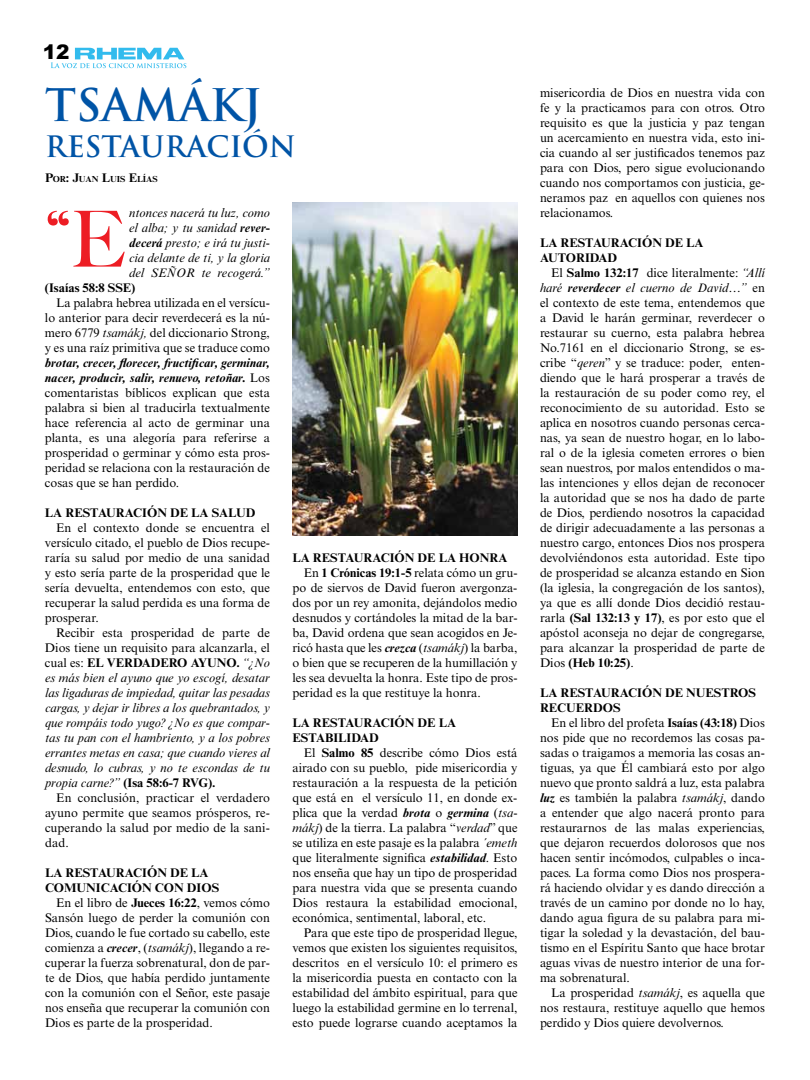
<style>
.page{position:relative;width:810px;height:1080px;background:#fff}
.page>*{position:absolute;margin:0;border:0;box-sizing:border-box;transform-origin:0 0}
.t1{font:500 77.5px "Big Caslon";color:#ed1d24}
.t2{font:700 43.75px "Trajan Pro";color:#0054a6}
.t3{font:700 28.75px "Trajan Pro";letter-spacing:-.005em;color:#0054a6}
.t4{font:900 20px "Arial";color:#000}
.t5{font:12.5px/15px "Times New Roman MT Std";color:#000;text-align:justify}
.t6{font:italic 12.5px/15px "Times New Roman MT Std";color:#000;text-align:justify}
.t7{font:700 12.5px "Times New Roman MT Std";color:#000}
.t8{font:700 8.75px "Times New Roman MT Std";color:#000}
.s1{font-size:12.5px}
.s2{font-weight:700}
.s3{font-style:italic}
.s4{font-weight:700;font-style:italic}
.s5{font-style:normal}
.s6{font-weight:700;font-style:normal}
</style>
<div class="page">
<svg style="left:51px;top:48px;width:135px;height:20px"></svg>
<img style="left:292px;top:203px;width:226px;height:333px">
<h3 class="t4" style="left:43px;top:38px;width:28px">12</h3>
<h2 class="t2" style="left:45px;top:78px;width:218px">TSAMÁKJ</h2>
<h3 class="t3" style="left:45px;top:129px;width:19px">RES</h3>
<h3 class="t3" style="left:102px;top:129px;width:196px">TAURACIÓN</h3>
<p class="t8" style="left:45px;top:174px;width:114px"><span class="s1">P</span>OR<span class="s1">: J</span>UAN <span class="s1">L</span>UIS <span class="s1">E</span>LÍAS</p>
<p class="t6" style="left:129px;top:206px;width:142px">ntonces nacerá tu luz, como el alba; y tu sanidad <span class="s2">rever&shy;decerá</span> presto; e irá tu justi&shy;cia delante de ti, y la gloria del SEÑOR te recogerá.”</p>
<p class="t7" style="left:45px;top:280px;width:92px">(ISAÍAS 58:8 SSE)</p>
<p class="t5" style="left:45px;top:296px;width:227px;text-indent:11px">La palabra hebrea utilizada en el versícu&shy;lo anterior para decir reverdecerá es la nú&shy;mero 6779 <span class="s3">tsamákj,</span> del diccionario Strong, y es una raíz primitiva que se traduce como</p>
<p class="t5" style="left:45px;top:356px;width:227px"><span class="s4">brotar, crecer, florecer, fructificar, germinar, nacer, producir, salir, renuevo, retoñar.</span> Los comentaristas bíblicos explican que esta palabra si bien al traducirla textualmente hace referencia al acto de germinar una planta, es una alegoría para referirse a prosperidad o germinar y cómo esta pros&shy;peridad se relaciona con la restauración de cosas que se han perdido.</p>
<p class="t7" style="left:45px;top:505px;width:30px">LA RESTAURACI</p>
<p class="t7" style="left:147px;top:505px;width:75px">ÓN DELASALUD</p>
<p class="t5" style="left:45px;top:521px;width:227px;text-indent:11px">En el contexto donde se encuentra el versículo citado, el pueblo de Dios recupe&shy;raría su salud por medio de una sanidad y esto sería parte de la prosperidad que le sería devuelta, entendemos con esto, que recuperar la salud perdida es una forma de prosperar.</p>
<p class="t6" style="left:45px;top:626px;width:227px;text-indent:11px"><span class="s5">Recibir esta prosperidad de parte de Dios tiene un requisito para alcanzarla, el cual es:</span> <span class="s6">EL VERDADERO AYUNO.</span> “¿No es más bien el ayuno que yo escogí, desatar las ligaduras de impiedad, quitar las pesadas cargas, y dejar ir libres a los quebrantados, y que rompáis todo yugo? ¿No es que compar&shy;tas tu pan con el hambriento, y a los pobres errantes metas en casa; que cuando vieres al desnudo, lo cubras, y no te escondas de tu propia carne?” <span class="s6">(ISA 58:6-7 RVG).</span></p>
<p class="t5" style="left:45px;top:791px;width:227px;text-indent:11px">En conclusión, practicar el verdadero ayuno permite que seamos prósperos, re&shy;cuperando la salud por medio de la sani&shy;dad.</p>
<p class="t7" style="left:45px;top:865px;width:30px">LA RESTAURACI</p>
<p class="t7" style="left:147px;top:865px;width:54px">ÓN DE LA</p>
<p class="t7" style="left:45px;top:880px;width:12px">COMU</p>
<p class="t7" style="left:86px;top:880px;width:18px">NICACI</p>
<p class="t7" style="left:132px;top:880px;width:74px">ÓN CON DIOS</p>
<p class="t5" style="left:56px;top:896px;width:215px">En el libro de <span class="s2">JUECES 16:22</span>, vemos cómo</p>
<p class="t5" style="left:45px;top:911px;width:227px">Sansón luego de perder la comunión con</p>
<p class="t5" style="left:45px;top:926px;width:226px">Dios, cuando le fue cortado su cabello, este</p>
<p class="t5" style="left:45px;top:941px;width:226px">comienza a <span class="s4">crecer</span>, (<span class="s3">tsamákj</span>), llegando a re-</p>
<p class="t5" style="left:45px;top:956px;width:226px">cuperar la fuerza sobrenatural, don de par-</p>
<p class="t5" style="left:45px;top:971px;width:227px">te de Dios, que había perdido juntamente</p>
<p class="t5" style="left:45px;top:986px;width:226px">con la comunión con el Señor, este pasaje</p>
<p class="t5" style="left:45px;top:1001px;width:226px">nos enseña que recuperar la comunión con</p>
<p class="t5" style="left:45px;top:1016px;width:169px">Dios es parte de la prosperidad.</p>
<h1 class="t1" style="left:49px;top:194px;width:78px">“E</h1>
<p class="t7" style="left:293px;top:550px;width:30px">LA RESTAURACI</p>
<p class="t7" style="left:395px;top:550px;width:105px">ÓN DE LAHONRA</p>
<p class="t5" style="left:304px;top:565px;width:215px">En <span class="s2">1 CRÓNICAS 19:1-5</span> relata cómo un gru-</p>
<p class="t5" style="left:293px;top:580px;width:226px">po de siervos de David fueron avergonza-</p>
<p class="t5" style="left:293px;top:595px;width:226px">dos por un rey amonita, dejándolos medio</p>
<p class="t5" style="left:293px;top:610px;width:226px">desnudos y cortándoles la mitad de la bar-</p>
<p class="t5" style="left:293px;top:625px;width:226px">ba, David ordena que sean acogidos en Je-</p>
<p class="t5" style="left:293px;top:640px;width:226px">ricó hasta que les <span class="s4">crezca</span> (<span class="s3">tsamákj</span>) la barba,</p>
<p class="t5" style="left:293px;top:655px;width:226px">o bien que se recuperen de la humillación y</p>
<p class="t5" style="left:293px;top:670px;width:227px">les sea devuelta la honra. Este tipo de pros-</p>
<p class="t5" style="left:293px;top:685px;width:190px">peridad es la que restituye la honra.</p>
<p class="t7" style="left:293px;top:715px;width:30px">LA RESTAURACI</p>
<p class="t7" style="left:395px;top:715px;width:54px">ÓN DE LA</p>
<p class="t7" style="left:293px;top:730px;width:9px">ESTABILIDAD</p>
<p class="t5" style="left:293px;top:745px;width:227px;text-indent:11px">El <span class="s2">SALMO 85</span> describe cómo Dios está airado con su pueblo, pide misericordia y restauración a la respuesta de la petición que está en el versículo 11, en donde ex&shy;plica que la verdad <span class="s4">brota</span> o <span class="s4">germina</span> (<span class="s3">tsa&shy;mákj</span>) de la tierra. La palabra “<span class="s3">verdad</span>” que se utiliza en este pasaje es la palabra <span class="s3">´emeth </span>que literalmente significa <span class="s4">estabilidad</span>. Esto nos enseña que hay un tipo de prosperidad para nuestra vida que se presenta cuando Dios restaura la estabilidad emocional, económica, sentimental, laboral, etc.</p>
<p class="t5" style="left:293px;top:925px;width:227px;text-indent:11px">Para que este tipo de prosperidad llegue, vemos que existen los siguientes requisitos, descritos en el versículo 10: el primero es la misericordia puesta en contacto con la estabilidad del ámbito espiritual, para que luego la estabilidad germine en lo terrenal, esto puede lograrse cuando aceptamos la</p>
<p class="t5" style="left:540px;top:85px;width:227px">misericordia de Dios en nuestra vida con fe y la practicamos para con otros. Otro requisito es que la justicia y paz tengan un acercamiento en nuestra vida, esto ini&shy;cia cuando al ser justificados tenemos paz para con Dios, pero sigue evolucionando cuando nos comportamos con justicia, ge&shy;neramos paz en aquellos con quienes nos relacionamos.</p>
<p class="t7" style="left:540px;top:235px;width:30px">LA RESTAURACI</p>
<p class="t7" style="left:642px;top:235px;width:54px">ÓN DE LA</p>
<p class="t7" style="left:540px;top:250px;width:10px">AUTORIDAD</p>
<p class="t5" style="left:540px;top:265px;width:227px;text-indent:11px">El <span class="s2">SALMO 132:17</span> dice literalmente: <span class="s3">“Allí haré</span> <span class="s4">reverdecer</span> <span class="s3">el cuerno de David…”</span> en el contexto de este tema, entendemos que a David le harán germinar, reverdecer o restaurar su cuerno, esta palabra hebrea No.7161 en el diccionario Strong, se es&shy;cribe “<span class="s3">qeren</span>” y se traduce: poder, enten&shy;diendo que le hará prosperar a través de la restauración de su poder como rey, el reconocimiento de su autoridad. Esto se aplica en nosotros cuando personas cerca&shy;nas, ya sean de nuestro hogar, en lo labo&shy;ral o de la iglesia cometen errores o bien sean nuestros, por malos entendidos o ma&shy;las intenciones y ellos dejan de reconocer la autoridad que se nos ha dado de parte de Dios, perdiendo nosotros la capacidad de dirigir adecuadamente a las personas a nuestro cargo, entonces Dios nos prospera devolviéndonos esta autoridad. Este tipo de prosperidad se alcanza estando en Sion (la iglesia, la congregación de los santos), ya que es allí donde Dios decidió restau&shy;rarla <span class="s2">(SAL 132:13 Y 17)</span>, es por esto que el apóstol aconseja no dejar de congregarse, para alcanzar la prosperidad de parte de Dios <span class="s2">(HEB 10:25)</span>.</p>
<p class="t7" style="left:540px;top:685px;width:30px">LA RESTAURACI</p>
<p class="t7" style="left:642px;top:685px;width:64px">ÓN DE NUESTROS</p>
<p class="t7" style="left:540px;top:700px;width:10px">RECUERDOS</p>
<p class="t5" style="left:540px;top:715px;width:227px;text-indent:11px">En el libro del profeta <span class="s2">ISAÍAS (43:18)</span> Dios nos pide que no recordemos las cosas pa&shy;sadas o traigamos a memoria las cosas an&shy;tiguas, ya que Él cambiará esto por algo nuevo que pronto saldrá a luz, esta palabra <span class="s4">luz</span> es también la palabra <span class="s3">tsamákj</span>, dando a entender que algo nacerá pronto para restaurarnos de las malas experiencias, que dejaron recuerdos dolorosos que nos hacen sentir incómodos, culpables o inca&shy;paces. La forma como Dios nos prospera&shy;rá haciendo olvidar y es dando dirección a través de un camino por donde no lo hay, dando agua figura de su palabra para mi&shy;tigar la soledad y la devastación, del bau&shy;tismo en el Espíritu Santo que hace brotar aguas vivas de nuestro interior de una for&shy;ma sobrenatural.</p>
<p class="t5" style="left:540px;top:985px;width:227px;text-indent:11px">La prosperidad <span class="s3">tsamákj</span>, es aquella que nos restaura, restituye aquello que hemos perdido y Dios quiere devolvernos.</p>
</div>
